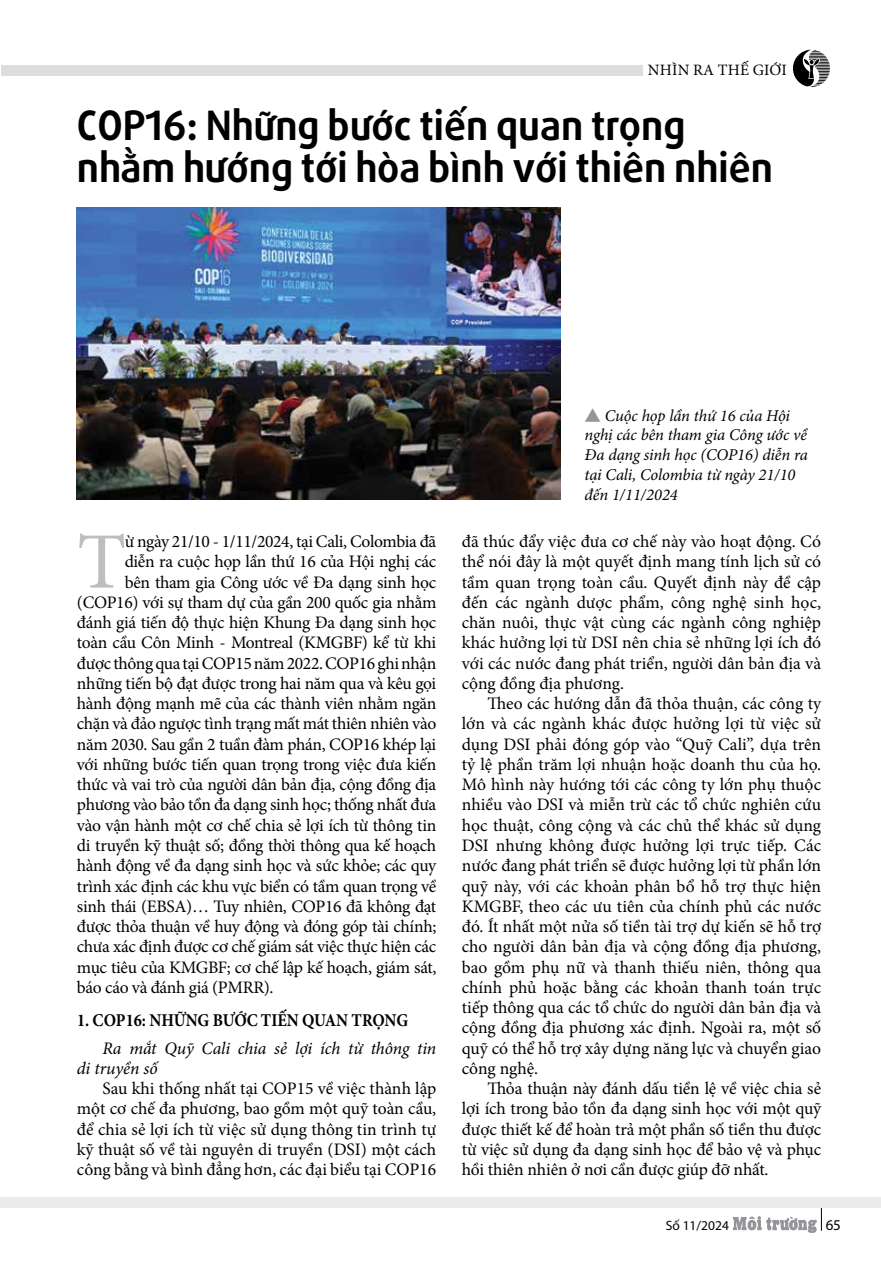
<style>
.page{position:relative;width:881px;height:1272px;background:#fff}
.page>*{position:absolute;margin:0;border:0;box-sizing:border-box;transform-origin:0 0}
.t1{font:79.8px "Minion Pro";color:#bcbec0}
.t2{font:700 40.5px/42px "UTM Daxline";color:#000}
.t3{font:700 18px "Minion Pro";letter-spacing:-.005em;color:#000;scale:.9 1}
.t4{font:17.55px/20.2px "Minion Pro";letter-spacing:-.02em;color:#000;text-align:justify}
.t5{font:italic 17.55px/20.2px "Minion Pro";letter-spacing:-.01em;color:#000}
.t6{font:italic 16.5px/19.8px "Minion Pro";letter-spacing:-.005em;color:#000}
.t7{font:15.9px "Minion Pro";letter-spacing:.01em;color:#000}
.t8{font:15px "Myriad Pro";color:#000}
.t9{font:13.5px "Myriad Pro";color:#000}
</style>
<div class="page">
<svg style="left:733px;top:1216px;width:83px;height:16px"></svg>
<hr style="left:820px;top:1197px;width:1px;height:33px;background:#000">
<div style="left:0;top:1197px;width:880px;height:11px;background:#ebebec"></div>
<svg style="left:793px;top:50px;width:36px;height:37px"></svg>
<div style="left:1px;top:65px;width:641px;height:11px;background:#dcddde"></div>
<img style="left:77px;top:207px;width:483px;height:293px">
<p class="t7" style="left:647px;top:59px;width:140px">NHÌN RA THẾ GIỚI</p>
<h2 class="t2" style="left:77px;top:102px;width:697px">COP16: Những bước tiến quan trọng nhằm hướng tới hòa bình với thiên nhiên</h2>
<h1 class="t1" style="left:77px;top:508px;width:51px">T</h1>
<p class="t4" style="left:125px;top:531px;width:313px">ừ ngày 21/10 - 1/11/2024, tại Cali, Colombia đã</p>
<p class="t4" style="left:125px;top:551px;width:313px">diễn ra cuộc họp lần thứ 16 của Hội nghị các</p>
<p class="t4" style="left:125px;top:572px;width:313px">bên tham gia Công ước về Đa dạng sinh học</p>
<p class="t4" style="left:77px;top:592px;width:361px">(COP16) với sự tham dự của gần 200 quốc gia nhằm</p>
<p class="t4" style="left:77px;top:612px;width:361px">đánh giá tiến độ thực hiện Khung Đa dạng sinh học</p>
<p class="t4" style="left:77px;top:632px;width:360px">toàn cầu Côn Minh - Montreal (KMGBF) kể từ khi</p>
<p class="t4" style="left:77px;top:653px;width:361px">được thông qua tại COP15 năm 2022. COP16 ghi nhận</p>
<p class="t4" style="left:77px;top:673px;width:361px">những tiến bộ đạt được trong hai năm qua và kêu gọi</p>
<p class="t4" style="left:77px;top:693px;width:361px">hành động mạnh mẽ của các thành viên nhằm ngăn</p>
<p class="t4" style="left:77px;top:713px;width:361px">chặn và đảo ngược tình trạng mất mát thiên nhiên vào</p>
<p class="t4" style="left:77px;top:734px;width:361px">năm 2030. Sau gần 2 tuần đàm phán, COP16 khép lại</p>
<p class="t4" style="left:77px;top:754px;width:361px">với những bước tiến quan trọng trong việc đưa kiến</p>
<p class="t4" style="left:77px;top:774px;width:361px">thức và vai trò của người dân bản địa, cộng đồng địa</p>
<p class="t4" style="left:77px;top:794px;width:361px">phương vào bảo tồn đa dạng sinh học; thống nhất đưa</p>
<p class="t4" style="left:77px;top:815px;width:360px">vào vận hành một cơ chế chia sẻ lợi ích từ thông tin</p>
<p class="t4" style="left:77px;top:835px;width:360px">di truyền kỹ thuật số; đồng thời thông qua kế hoạch</p>
<p class="t4" style="left:77px;top:855px;width:361px">hành động về đa dạng sinh học và sức khỏe; các quy</p>
<p class="t4" style="left:77px;top:875px;width:360px">trình xác định các khu vực biển có tầm quan trọng về</p>
<p class="t4" style="left:77px;top:896px;width:360px">sinh thái (EBSA)… Tuy nhiên, COP16 đã không đạt</p>
<p class="t4" style="left:77px;top:916px;width:361px">được thỏa thuận về huy động và đóng góp tài chính;</p>
<p class="t4" style="left:77px;top:936px;width:361px">chưa xác định được cơ chế giám sát việc thực hiện các</p>
<p class="t4" style="left:77px;top:956px;width:361px">mục tiêu của KMGBF; cơ chế lập kế hoạch, giám sát,</p>
<p class="t4" style="left:77px;top:977px;width:198px">báo cáo và đánh giá (PMRR).</p>
<p class="t3" style="left:77px;top:1007px;width:369px">1. COP16: NHỮNG BƯỚC TIẾN QUAN TRỌNG</p>
<p class="t5" style="left:77px;top:1037px;width:361px;text-indent:26px">Ra mắt Quỹ Cali chia sẻ lợi ích từ thông tin di truyền số</p>
<p class="t4" style="left:77px;top:1078px;width:361px;text-indent:26px">Sau khi thống nhất tại COP15 về việc thành lập một cơ chế đa phương, bao gồm một quỹ toàn cầu, để chia sẻ lợi ích từ việc sử dụng thông tin trình tự kỹ thuật số về tài nguyên di truyền (DSI) một cách công bằng và bình đẳng hơn, các đại biểu tại COP16</p>
<p class="t6" style="left:584px;top:405px;width:225px;text-indent:20px">Cuộc họp lần thứ 16 của Hội nghị các bên tham gia Công ước về<br>Đa dạng sinh học (COP16) diễn ra tại Cali, Colombia từ ngày 21/10 đến 1/11/2024</p>
<p class="t4" style="left:461px;top:531px;width:361px">đã thúc đẩy việc đưa cơ chế này vào hoạt động. Có thể nói đây là một quyết định mang tính lịch sử có tầm quan trọng toàn cầu. Quyết định này đề cập đến các ngành dược phẩm, công nghệ sinh học, chăn nuôi, thực vật cùng các ngành công nghiệp khác hưởng lợi từ DSI nên chia sẻ những lợi ích đó với các nước đang phát triển, người dân bản địa và cộng đồng địa phương.</p>
<p class="t4" style="left:461px;top:693px;width:361px;text-indent:26px">Theo các hướng dẫn đã thỏa thuận, các công ty lớn và các ngành khác được hưởng lợi từ việc sử dụng DSI phải đóng góp vào “Quỹ Cali”, dựa trên tỷ lệ phần trăm lợi nhuận hoặc doanh thu của họ.<br>Mô hình này hướng tới các công ty lớn phụ thuộc nhiều vào DSI và miễn trừ các tổ chức nghiên cứu học thuật, công cộng và các chủ thể khác sử dụng DSI nhưng không được hưởng lợi trực tiếp. Các nước đang phát triển sẽ được hưởng lợi từ phần lớn quỹ này, với các khoản phân bổ hỗ trợ thực hiện KMGBF, theo các ưu tiên của chính phủ các nước đó. Ít nhất một nửa số tiền tài trợ dự kiến sẽ hỗ trợ cho người dân bản địa và cộng đồng địa phương, bao gồm phụ nữ và thanh thiếu niên, thông qua chính phủ hoặc bằng các khoản thanh toán trực tiếp thông qua các tổ chức do người dân bản địa và cộng đồng địa phương xác định. Ngoài ra, một số quỹ có thể hỗ trợ xây dựng năng lực và chuyển giao công nghệ.</p>
<p class="t4" style="left:461px;top:1078px;width:361px;text-indent:26px">Thỏa thuận này đánh dấu tiền lệ về việc chia sẻ lợi ích trong bảo tồn đa dạng sinh học với một quỹ được thiết kế để hoàn trả một phần số tiền thu được từ việc sử dụng đa dạng sinh học để bảo vệ và phục hồi thiên nhiên ở nơi cần được giúp đỡ nhất.</p>
<p class="t9" style="left:665px;top:1216px;width:65px">Số 11/2024</p>
<p class="t8" style="left:825px;top:1215px;width:17px">65</p>
</div>
